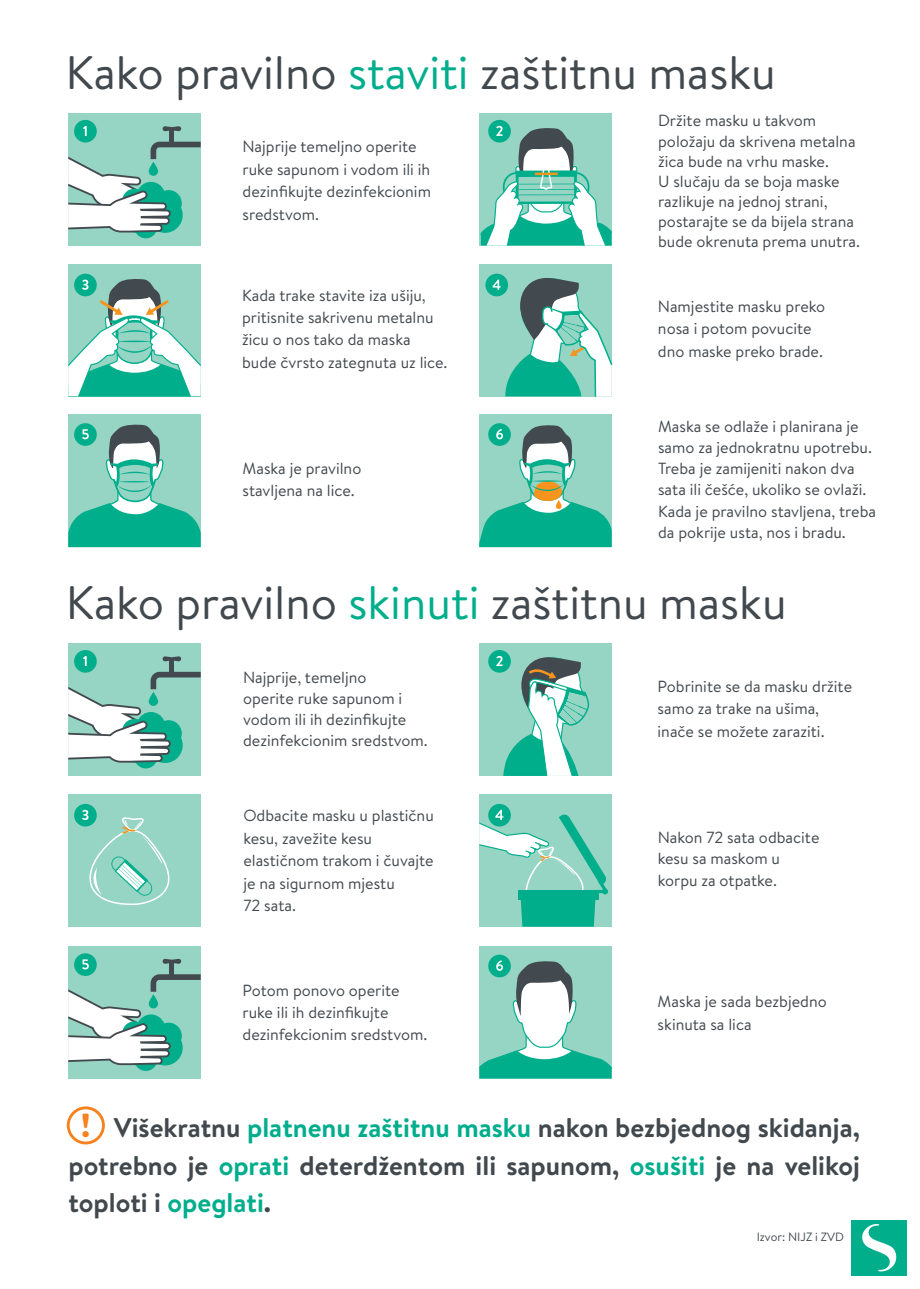
<style>
.page{position:relative;width:920px;height:1289px;background:#fff}
.page>*{position:absolute;margin:0;border:0;box-sizing:border-box;transform-origin:0 0}
.t1{font:46.95px "Brandon Text";color:#42494e}
.t2{font:900 33.3px "Brandon Text";color:#f5821f}
.t3{font:700 27px/37.5px "Brandon Text";color:#42494e;text-align:justify}
.t4{font:16.05px/22.4px "Brandon Text";color:#42494e}
.t5{font:12px "Brandon Text";color:#42494e}
.s1{color:#00ad8c}
.s2{color:#00ae8c}
</style>
<div class="page">
<div style="left:851px;top:1220px;width:55px;height:55px;background:#00ae8c"></div>
<svg style="left:862px;top:1224px;width:34px;height:47px"></svg>
<div style="left:67px;top:1106px;width:38px;height:38px;background:#fff;border:3px solid #f5821f;border-radius:18px"></div>
<div style="left:68px;top:264px;width:133px;height:132px;background:#96d4c4"></div>
<div style="left:68px;top:415px;width:133px;height:132px;background:#96d4c4"></div>
<div style="left:479px;top:415px;width:132px;height:132px;background:#96d4c4"></div>
<div style="left:68px;top:114px;width:133px;height:132px;background:#96d4c4"></div>
<div style="left:169px;top:130px;width:5px;height:14px;background:#434a4f"></div>
<svg style="left:163px;top:126px;width:18px;height:5px"></svg>
<svg style="left:68px;top:142px;width:133px;height:96px"></svg>
<div style="left:68px;top:644px;width:133px;height:132px;background:#96d4c4"></div>
<div style="left:169px;top:660px;width:5px;height:14px;background:#434a4f"></div>
<svg style="left:163px;top:656px;width:18px;height:5px"></svg>
<svg style="left:68px;top:672px;width:133px;height:96px"></svg>
<div style="left:74px;top:120px;width:23px;height:22px;background:#00ae8c;border-radius:50%"></div>
<svg style="left:83px;top:126px;width:4px;height:10px"></svg>
<div style="left:74px;top:650px;width:23px;height:22px;background:#00ae8c;border-radius:50%"></div>
<svg style="left:83px;top:656px;width:4px;height:10px"></svg>
<div style="left:480px;top:115px;width:131px;height:131px;background:#96d4c4"></div>
<div style="left:479px;top:644px;width:132px;height:132px;background:#96d4c4"></div>
<div style="left:488px;top:120px;width:23px;height:22px;background:#00ae8c;border-radius:50%"></div>
<svg style="left:480px;top:126px;width:131px;height:120px"></svg>
<div style="left:488px;top:650px;width:23px;height:22px;background:#00ae8c;border-radius:50%"></div>
<svg style="left:496px;top:656px;width:94px;height:120px"></svg>
<svg style="left:68px;top:424px;width:133px;height:123px"></svg>
<svg style="left:479px;top:424px;width:132px;height:123px"></svg>
<div style="left:479px;top:264px;width:132px;height:132px;background:#96d4c4"></div>
<div style="left:485px;top:274px;width:23px;height:22px;background:#00ae8c;border-radius:50%"></div>
<svg style="left:492px;top:278px;width:121px;height:119px"></svg>
<div style="left:74px;top:274px;width:23px;height:22px;background:#00ae8c;border-radius:50%"></div>
<svg style="left:68px;top:278px;width:133px;height:118px"></svg>
<div style="left:68px;top:794px;width:133px;height:132px;background:#96d4c4"></div>
<div style="left:479px;top:794px;width:132px;height:132px;background:#96d4c4"></div>
<div style="left:479px;top:947px;width:132px;height:131px;background:#96d4c4"></div>
<div style="left:74px;top:804px;width:23px;height:22px;background:#00ae8c;border-radius:50%"></div>
<div style="left:488px;top:804px;width:23px;height:22px;background:#00ae8c;border-radius:50%"></div>
<svg style="left:488px;top:954px;width:23px;height:23px"></svg>
<svg style="left:479px;top:960px;width:132px;height:118px"></svg>
<div style="left:68px;top:946px;width:133px;height:132px;background:#96d4c4"></div>
<svg style="left:74px;top:953px;width:23px;height:23px"></svg>
<svg style="left:68px;top:958px;width:133px;height:113px"></svg>
<svg style="left:479px;top:809px;width:129px;height:117px"></svg>
<div style="left:525px;top:890px;width:59px;height:27px;background:#00ae8c"></div>
<svg style="left:77px;top:809px;width:93px;height:96px"></svg>
<h1 class="t1" style="left:65px;top:56px;width:712px">Kako pravilno <span class="s1">staviti</span> zaštitnu masku</h1>
<p class="t4" style="left:242px;top:138px;width:190px">Najprije temeljno operite ruke sapunom i vodom ili ih dezinfikujte dezinfekcionim sredstvom.</p>
<p class="t4" style="left:658px;top:113px;width:203px;line-height:20.1px">Držite masku u takvom položaju da skrivena metalna žica bude na vrhu maske.<br>U slučaju da se boja maske razlikuje na jednoj strani, postarajte se da bijela strana bude okrenuta prema unutra.</p>
<p class="t4" style="left:242px;top:286px;width:207px">Kada trake stavite iza ušiju, pritisnite sakrivenu metalnu žicu o nos tako da maska bude čvrsto zategnuta uz lice.</p>
<p class="t4" style="left:658px;top:297px;width:169px">Namjestite masku preko nosa i potom povucite dno maske preko brade.</p>
<p class="t4" style="left:242px;top:459px;width:120px">Maska je pravilno stavljena na lice.</p>
<p class="t4" style="left:658px;top:418px;width:219px;line-height:21.3px">Maska se odlaže i planirana je samo za jednokratnu upotrebu.<br>Treba je zamijeniti nakon dva sata ili češće, ukoliko se ovlaži.<br>Kada je pravilno stavljena, treba da pokrije usta, nos i bradu.</p>
<h1 class="t1" style="left:66px;top:586px;width:722px">Kako pravilno <span class="s2">skinuti</span> zaštitnu masku</h1>
<p class="t4" style="left:243px;top:668px;width:186px;line-height:21.3px">Najprije, temeljno<br>operite ruke sapunom i vodom ili ih dezinfikujte dezinfekcionim sredstvom.</p>
<p class="t4" style="left:243px;top:807px;width:192px">Odbacite masku u plastičnu kesu, zavežite kesu elastičnom trakom i čuvajte je na sigurnom mjestu<br>72 sata.</p>
<p class="t4" style="left:657px;top:677px;width:196px">Pobrinite se da masku držite samo za trake na ušima, inače se možete zaraziti.</p>
<p class="t4" style="left:657px;top:829px;width:163px;line-height:21.3px">Nakon 72 sata odbacite kesu sa maskom u korpu za otpatke.</p>
<p class="t4" style="left:242px;top:981px;width:186px">Potom ponovo operite ruke ili ih dezinfikujte dezinfekcionim sredstvom.</p>
<p class="t4" style="left:657px;top:992px;width:171px">Maska je sada bezbjedno skinuta sa lica</p>
<h2 class="t2" style="left:81px;top:1113px;width:11px">!</h2>
<h3 class="t3" style="left:68px;top:1113px;width:793px;text-indent:45px">Višekratnu <span class="s1">platnenu zaštitnu masku</span> nakon bezbjednog skidanja, potrebno je <span class="s1">oprati</span> deterdžentom ili sapunom, <span class="s1">osušiti</span> je na velikoj toploti i <span class="s1">opeglati</span>.</h3>
<p class="t5" style="left:756px;top:1233px;width:89px">Izvor: NIJZ i ZVD</p>
</div>
